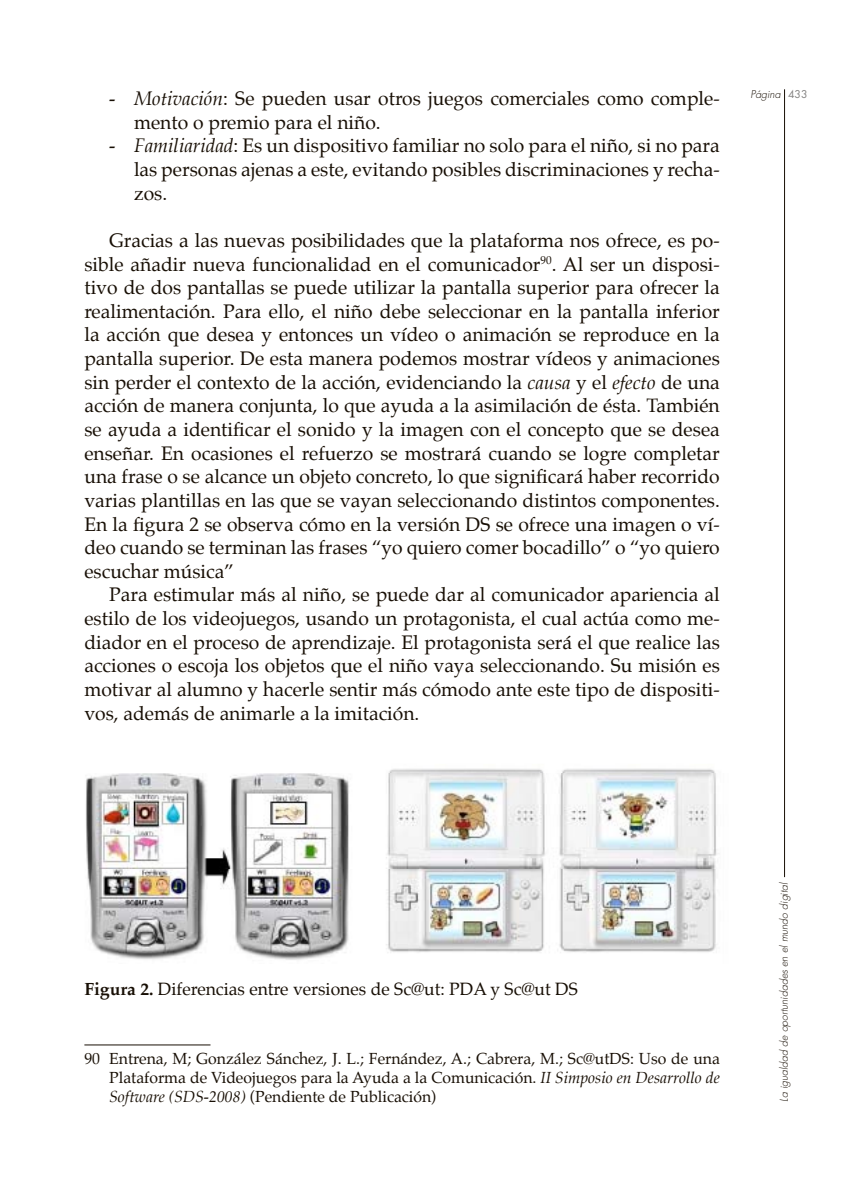
<style>
.page{position:relative;width:844px;height:1191px;background:#fff}
.page>*{position:absolute;margin:0;border:0;box-sizing:border-box;transform-origin:0 0}
.t1{font:19.25px/23.6px "Palatino";color:#180f05;text-align:justify}
.t2{font:17.5px "Palatino";color:#180f05}
.t3{font:15.75px/18.9px "Palatino";color:#180f05;text-align:justify}
.t4{font:italic 300 10.5px "Futura";color:#180f05}
.s1{font-style:italic}
.s2{font-weight:400;font-style:normal;color:#848382}
.s3{font-weight:700}
</style>
<div class="page">
<hr style="left:784px;top:89px;width:1px;height:788px;background:#180f05">
<hr style="left:84px;top:1044px;width:126px;height:1px;background:#180f05">
<img style="left:86px;top:768px;width:631px;height:192px">
<p class="t1" style="left:134px;top:87px;width:587px;text-indent:-25px"><span class="s1">- Motivación</span>: Se pueden usar otros juegos comerciales como comple&shy;mento o premio para el niño.</p>
<p class="t1" style="left:134px;top:134px;width:587px;text-indent:-25px"><span class="s1">- Familiaridad</span>: Es un dispositivo familiar no solo para el niño, si no para las personas ajenas a este, evitando posibles discriminaciones y recha&shy;zos.</p>
<p class="t1" style="left:84px;top:228px;width:637px;text-indent:25px">Gracias a las nuevas posibilidades que la plataforma nos ofrece, es po&shy;sible añadir nueva funcionalidad en el comunicador<sup>90</sup>. Al ser un disposi&shy;tivo de dos pantallas se puede utilizar la pantalla superior para ofrecer la realimentación. Para ello, el niño debe seleccionar en la pantalla inferior la acción que desea y entonces un vídeo o animación se reproduce en la pantalla superior. De esta manera podemos mostrar vídeos y animaciones sin perder el contexto de la acción, evidenciando la <span class="s1">causa</span> y el <span class="s1">efecto</span> de una acción de manera conjunta, lo que ayuda a la asimilación de ésta. También se ayuda a identificar el sonido y la imagen con el concepto que se desea enseñar. En ocasiones el refuerzo se mostrará cuando se logre completar una frase o se alcance un objeto concreto, lo que significará haber recorrido varias plantillas en las que se vayan seleccionando distintos componentes.<br>En la figura 2 se observa cómo en la versión DS se ofrece una imagen o ví&shy;deo cuando se terminan las frases “yo quiero comer bocadillo” o “yo quiero escuchar música”</p>
<p class="t1" style="left:84px;top:583px;width:636px;text-indent:25px">Para estimular más al niño, se puede dar al comunicador apariencia al estilo de los videojuegos, usando un protagonista, el cual actúa como me&shy;diador en el proceso de aprendizaje. El protagonista será el que realice las acciones o escoja los objetos que el niño vaya seleccionando. Su misión es motivar al alumno y hacerle sentir más cómodo ante este tipo de dispositi&shy;vos, además de animarle a la imitación.</p>
<p class="t4" style="left:750px;top:88px;width:59px">Página <span class="s2">433</span></p>
<p class="t2" style="left:84px;top:974px;width:495px"><span class="s3">Figura 2.</span> Diferencias entre versiones de Sc@ut: PDA y Sc@ut DS</p>
<p class="t3" style="left:109px;top:1049px;width:612px;text-indent:-25px">90 Entrena, M; González Sánchez, J. L.; Fernández, A.; Cabrera, M.; Sc@utDS: Uso de una Plataforma de Videojuegos para la Ayuda a la Comunicación. <span class="s1">II Simposio en Desarrollo de Software (SDS-2008)</span> (Pendiente de Publicación)</p>
<p class="t4" style="left:777px;top:1101px;width:221px;rotate:-90deg">La igualdad de oportunidades en el mundo digital</p>
</div>
